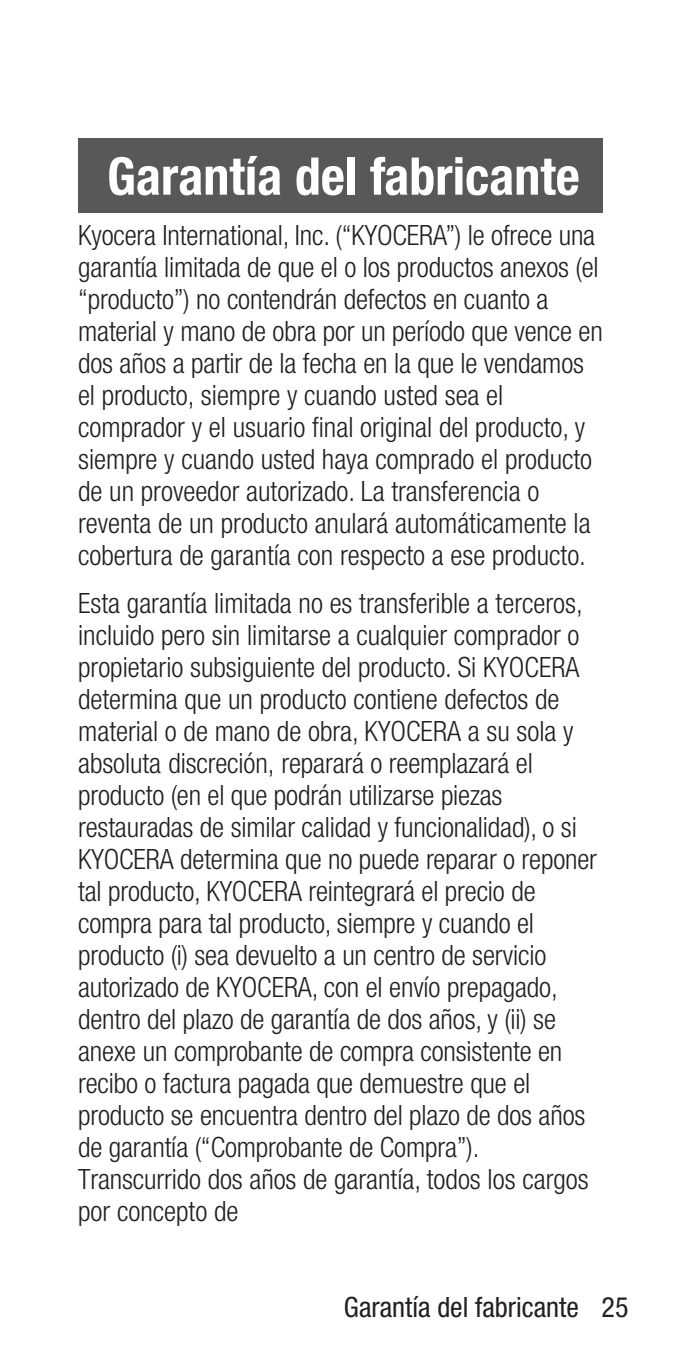
<style>
.page{position:relative;width:681px;height:1372px;background:#fff}
.page>*{position:absolute;margin:0;border:0;box-sizing:border-box;transform-origin:0 0}
.Ts___Cs{font:700 condensed 52px "Helvetica Neue LT";color:#fff}
.Ts___Cs-2{font:300 condensed 28px/32px "Helvetica Neue LT";letter-spacing:-.005em;color:#231f20}
.Footer_Right{font:condensed 28px "Helvetica Neue LT";color:#231f20}
</style>
<div class="page">
<div style="left:78px;top:139px;width:524px;height:74px;background:#57585a"></div>
<p class="Ts___Cs" style="left:107px;top:145px;width:474px">Garantía del fabricante</p>
<p class="Ts___Cs-2" style="left:78px;top:219px;width:526px">Kyocera International, Inc. (“KYOCERA”) le ofrece una garantía limitada de que el o los productos anexos (el “producto”) no contendrán defectos en cuanto a material y mano de obra por un período que vence en dos años a partir de la fecha en la que le vendamos el producto, siempre y cuando usted sea el comprador y el usuario final original del producto, y siempre y cuando usted haya comprado el producto de un proveedor autorizado. La transferencia o reventa de un producto anulará automáticamente la cobertura de garantía con respecto a ese producto.</p>
<p class="Ts___Cs-2" style="left:78px;top:587px;width:520px">Esta garantía limitada no es transferible a terceros, incluido pero sin limitarse a cualquier comprador o propietario subsiguiente del producto. Si KYOCERA determina que un producto contiene defectos de material o de mano de obra, KYOCERA a su sola y absoluta discreción, reparará o reemplazará el producto (en el que podrán utilizarse piezas restauradas de similar calidad y funcionalidad), o si KYOCERA determina que no puede reparar o reponer tal producto, KYOCERA reintegrará el precio de compra para tal producto, siempre y cuando el producto (i) sea devuelto a un centro de servicio autorizado de KYOCERA, con el envío prepagado, dentro del plazo de garantía de dos años, y (ii) se anexe un comprobante de compra consistente en recibo o factura pagada que demuestre que el producto se encuentra dentro del plazo de dos años de garantía (“Comprobante de Compra”).<br>Transcurrido dos años de garantía, todos los cargos por concepto de</p>
<p class="Footer_Right" style="left:344px;top:1290px;width:286px">Garantía del fabricante 25</p>
</div>
